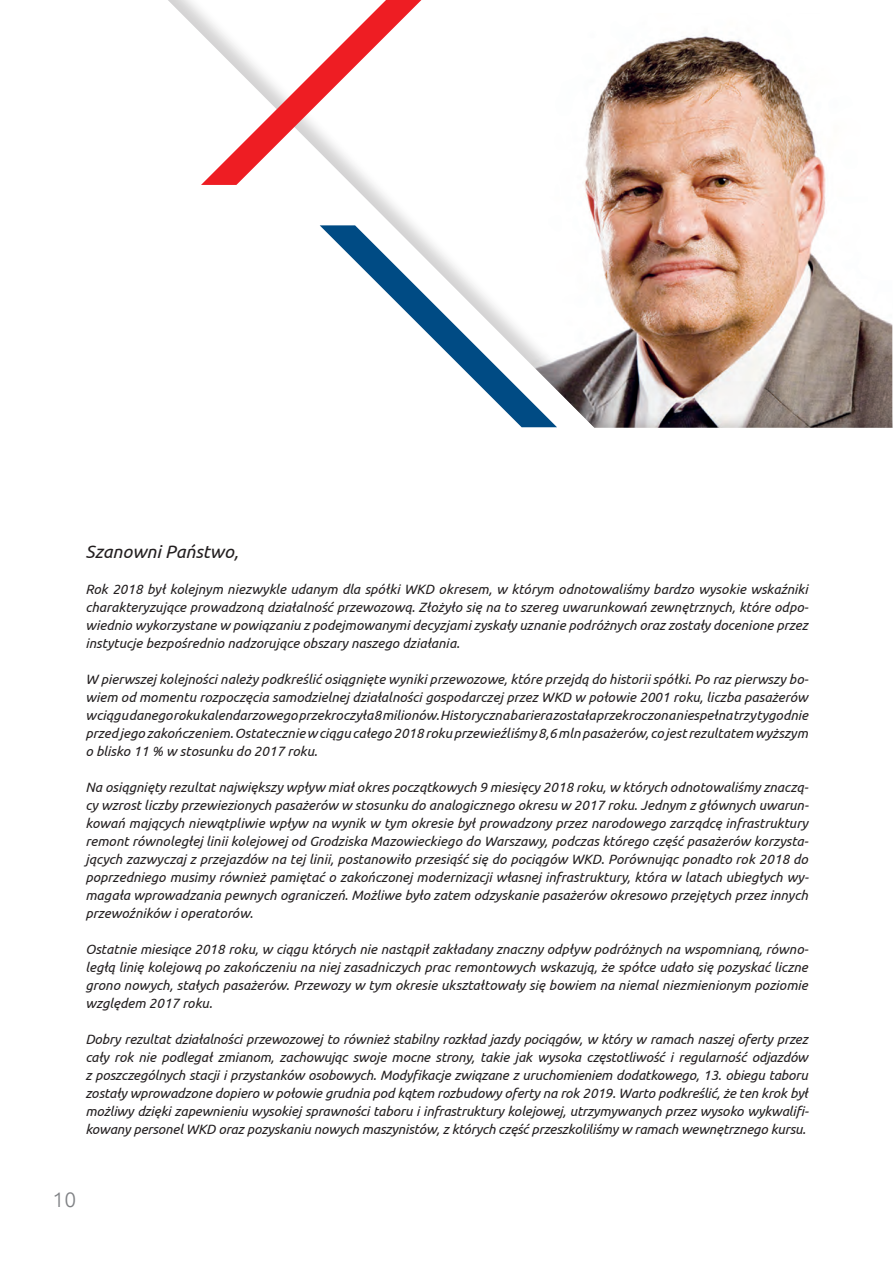
<style>
.page{position:relative;width:893px;height:1263px;background:#fff}
.page>*{position:absolute;margin:0;border:0;box-sizing:border-box;transform-origin:0 0}
.t1{font:300 21px "Ubuntu";color:#808285}
.t2{font:italic 18px "Ubuntu";color:#231f20}
.t3{font:italic 13.5px/18px "Ubuntu";color:#231f20;text-align:justify}
</style>
<div class="page">
<div style="left:154px;top:0;width:739px;height:429px;background:#231f20;opacity:.2"></div>
<svg style="left:320px;top:225px;width:237px;height:202px"></svg>
<svg style="left:201px;top:0;width:220px;height:185px"></svg>
<h2 class="t2" style="left:85px;top:541px;width:155px">Szanowni Państwo,</h2>
<p class="t3" style="left:85px;top:580px;width:725px">Rok 2018 był kolejnym niezwykle udanym dla spółki WKD okresem, w którym odnotowaliśmy bardzo wysokie wskaźniki charakteryzujące prowadzoną działalność przewozową. Złożyło się na to szereg uwarunkowań zewnętrznych, które odpo&shy;wiednio wykorzystane w powiązaniu z podejmowanymi decyzjami zyskały uznanie podróżnych oraz zostały docenione przez instytucje bezpośrednio nadzorujące obszary naszego działania.</p>
<p class="t3" style="left:85px;top:670px;width:725px">W pierwszej kolejności należy podkreślić osiągnięte wyniki przewozowe, które przejdą do historii spółki. Po raz pierwszy bo&shy;wiem od momentu rozpoczęcia samodzielnej działalności gospodarczej przez WKD w połowie 2001 roku, liczba pasażerów w ciągu danego roku kalendarzowego przekroczyła 8 milionów. Historyczna bariera została przekroczona niespełna trzy tygodnie przed jego zakończeniem. Ostatecznie w ciągu całego 2018 roku przewieźliśmy 8,6 mln pasażerów, co jest rezultatem wyższym o blisko 11 % w stosunku do 2017 roku.</p>
<p class="t3" style="left:85px;top:778px;width:725px">Na osiągnięty rezultat największy wpływ miał okres początkowych 9 miesięcy 2018 roku, w których odnotowaliśmy znaczą&shy;cy wzrost liczby przewiezionych pasażerów w stosunku do analogicznego okresu w 2017 roku. Jednym z głównych uwarun&shy;kowań mających niewątpliwie wpływ na wynik w tym okresie był prowadzony przez narodowego zarządcę infrastruktury remont równoległej linii kolejowej od Grodziska Mazowieckiego do Warszawy, podczas którego część pasażerów korzysta&shy;jących zazwyczaj z przejazdów na tej linii, postanowiło przesiąść się do pociągów WKD. Porównując ponadto rok 2018 do poprzedniego musimy również pamiętać o zakończonej modernizacji własnej infrastruktury, która w latach ubiegłych wy&shy;magała wprowadzania pewnych ograniczeń. Możliwe było zatem odzyskanie pasażerów okresowo przejętych przez innych przewoźników i operatorów.</p>
<p class="t3" style="left:85px;top:940px;width:725px">Ostatnie miesiące 2018 roku, w ciągu których nie nastąpił zakładany znaczny odpływ podróżnych na wspomnianą, równo&shy;ległą linię kolejową po zakończeniu na niej zasadniczych prac remontowych wskazują, że spółce udało się pozyskać liczne grono nowych, stałych pasażerów. Przewozy w tym okresie ukształtowały się bowiem na niemal niezmienionym poziomie względem 2017 roku.</p>
<p class="t3" style="left:85px;top:1030px;width:725px">Dobry rezultat działalności przewozowej to również stabilny rozkład jazdy pociągów, w który w ramach naszej oferty przez cały rok nie podlegał zmianom, zachowując swoje mocne strony, takie jak wysoka częstotliwość i regularność odjazdów z poszczególnych stacji i przystanków osobowych. Modyfikacje związane z uruchomieniem dodatkowego, 13. obiegu taboru zostały wprowadzone dopiero w połowie grudnia pod kątem rozbudowy oferty na rok 2019. Warto podkreślić, że ten krok był możliwy dzięki zapewnieniu wysokiej sprawności taboru i infrastruktury kolejowej, utrzymywanych przez wysoko wykwalifi&shy;kowany personel WKD oraz pozyskaniu nowych maszynistów, z których część przeszkoliliśmy w ramach wewnętrznego kursu.</p>
<h1 class="t1" style="left:53px;top:1187px;width:25px">10</h1>
</div>
